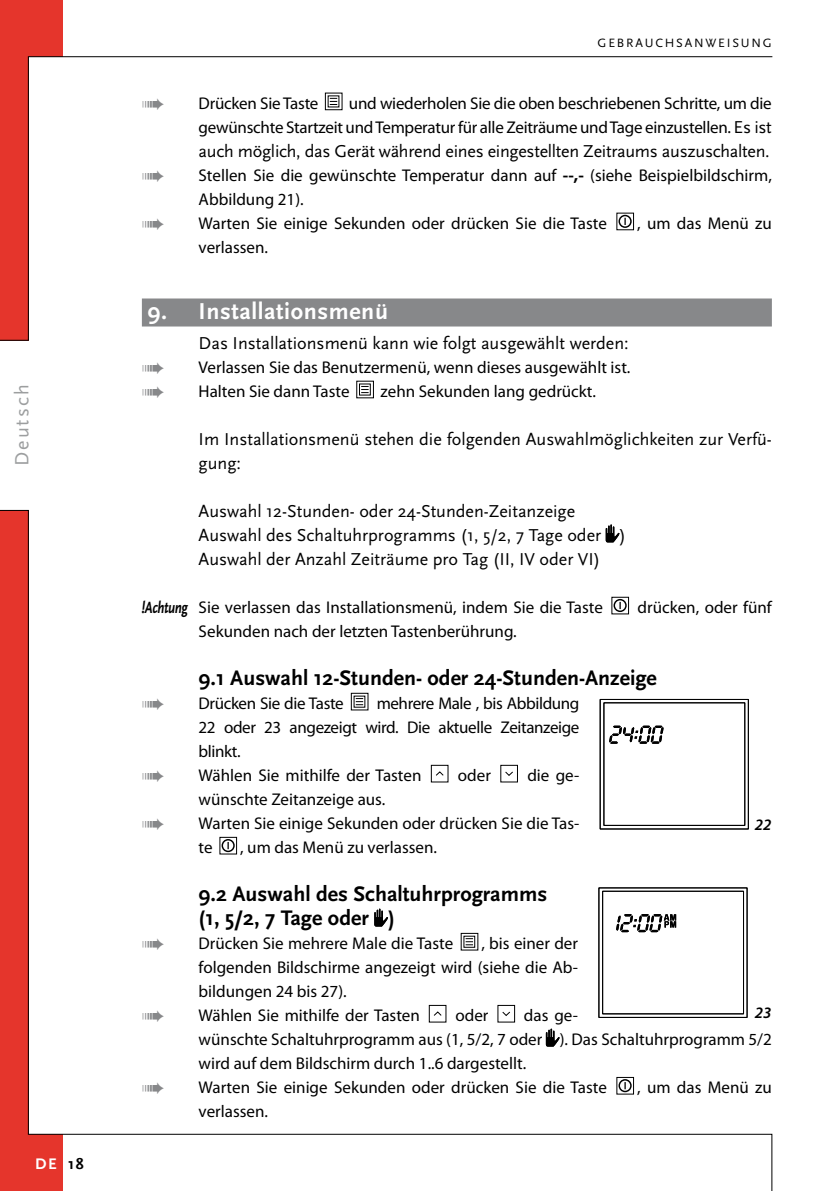
<style>
.page{position:relative;width:840px;height:1191px;background:#fff}
.page>*{position:absolute;margin:0;border:0;box-sizing:border-box;transform-origin:0 0}
.t1{font:700 24px "Scala Sans";letter-spacing:.025em;color:#fff}
.t2{font:700 22px/24px "Scala Sans";color:#000}
.t3{font:20px "Scala Sans";letter-spacing:.105em;color:#9c9e9f}
.t4{font:18px/24px "Scala Sans";color:#000}
.t5{font:17px/24px "Myriad Pro";color:#000}
.t6{font:17px "Myriad Pro";letter-spacing:-.02em;color:#000}
.t7{font:italic 600 16px "Myriad Pro";color:#000}
.t8{font:700 16px "Scala Sans";color:#000}
.t9{font:700 16px "Scala Sans";color:#fff}
.t10{font:12.6px "Scala Sans";letter-spacing:.145em;color:#000}
.s1{font-family:"Scala Sans";font-size:18px}
.s2{font-weight:700}
.s3{font-family:"Scala Sans";font-weight:700;font-style:italic}
</style>
<div class="page">
<svg style="left:0;top:57px;width:29px;height:283px;background:#dc332a"></svg>
<svg style="left:0;top:510px;width:29px;height:624px;background:#dc332a"></svg>
<div style="left:142px;top:298px;width:629px;height:28px;background:#87888a"></div>
<div style="left:325px;top:93px;width:17px;height:17px;border:1px solid #000"></div>
<svg style="left:329px;top:98px;width:8px;height:7px"></svg>
<div style="left:618px;top:215px;width:13px;height:13px;border:1px solid #000;border-radius:50%"></div>
<svg style="left:361px;top:386px;width:7px;height:7px"></svg>
<svg style="left:605px;top:524px;width:14px;height:18px"></svg>
<div style="left:613px;top:599px;width:13px;height:13px;border:1px solid #000;border-radius:50%"></div>
<div style="left:351px;top:693px;width:17px;height:17px;border:1px solid #000"></div>
<svg style="left:355px;top:698px;width:8px;height:7px"></svg>
<div style="left:430px;top:765px;width:18px;height:17px;border:1px solid #000"></div>
<svg style="left:436px;top:771px;width:8px;height:5px"></svg>
<svg style="left:505px;top:771px;width:8px;height:5px"></svg>
<div style="left:219px;top:837px;width:18px;height:17px;border:1px solid #000"></div>
<div style="left:221px;top:839px;width:13px;height:13px;border:1px solid #000;border-radius:50%"></div>
<svg style="left:227px;top:842px;width:2px;height:7px"></svg>
<svg style="left:374px;top:908px;width:14px;height:18px"></svg>
<div style="left:460px;top:933px;width:18px;height:17px;border:1px solid #000"></div>
<svg style="left:465px;top:938px;width:8px;height:7px"></svg>
<div style="left:428px;top:1005px;width:18px;height:17px;border:1px solid #000"></div>
<svg style="left:433px;top:1011px;width:9px;height:5px"></svg>
<svg style="left:502px;top:1011px;width:8px;height:5px"></svg>
<svg style="left:545px;top:1028px;width:14px;height:18px"></svg>
<div style="left:618px;top:1079px;width:13px;height:13px;border:1px solid #000;border-radius:50%"></div>
<svg style="left:609px;top:725px;width:54px;height:18px"></svg>
<div style="left:603px;top:702px;width:141px;height:123px;border:1px solid #000"></div>
<div style="left:599px;top:699px;width:149px;height:130px;border:1px solid #000"></div>
<div style="left:602px;top:891px;width:141px;height:123px;border:1px solid #000"></div>
<div style="left:598px;top:887px;width:148px;height:130px;border:1px solid #000"></div>
<svg style="left:616px;top:914px;width:59px;height:18px"></svg>
<div style="left:0;top:1134px;width:62px;height:57px;background:#e5352c"></div>
<div style="left:0;top:0;width:62px;height:57px;background:#e5352c"></div>
<hr style="left:28px;top:56px;width:743px;height:1px;background:#000">
<svg style="left:28px;top:1133px;width:744px;height:58px"></svg>
<p class="t3" style="left:11px;top:466px;width:83px;rotate:-90deg">Deutsch</p>
<p class="t9" style="left:35px;top:1154px;width:23px">DE</p>
<p class="t8" style="left:68px;top:1154px;width:17px">18</p>
<p class="t10" style="left:597px;top:36px;width:176px">GEBRAUCHSANWEISUNG</p>
<p class="t5" style="left:198px;top:91px;width:574px;text-align:right">und wiederholen Sie die oben beschriebenen Schritte, um die<br>gewünschte Startzeit und Temperatur für alle Zeiträume und Tage einzustellen. <span class="s1">Es ist</span></p>
<p class="t4" style="left:198px;top:140px;width:572px">auch möglich, das Gerät während eines eingestellten Zeitraums auszuschalten.</p>
<p class="t5" style="left:198px;top:163px;width:574px">Stellen Sie die gewünschte Temperatur dann auf <span class="s2">--,-</span> (siehe Beispielbildschirm,<br>Abbildung 21).</p>
<p class="t5" style="left:198px;top:211px;width:409px">Warten Sie einige Sekunden oder drücken Sie die Taste</p>
<p class="t5" style="left:636px;top:211px;width:136px">, um das Menü zu</p>
<p class="t5" style="left:198px;top:235px;width:71px">verlassen.</p>
<p class="t5" style="left:198px;top:91px;width:121px">Drücken Sie Taste</p>
<h1 class="t1" style="left:147px;top:298px;width:242px">9. Installationsmenü</h1>
<p class="t4" style="left:198px;top:332px;width:431px">Das Installationsmenü kann wie folgt ausgewählt werden:</p>
<p class="t5" style="left:198px;top:355px;width:433px">Verlassen Sie das Benutzermenü, wenn dieses ausgewählt ist.</p>
<p class="t5" style="left:198px;top:379px;width:152px">Halten Sie dann Taste</p>
<p class="t5" style="left:380px;top:379px;width:217px">zehn Sekunden lang gedrückt.</p>
<p class="t4" style="left:198px;top:428px;width:574px">Im Installationsmenü stehen die folgenden Auswahlmöglichkeiten zur Verfü&shy;gung:</p>
<p class="t4" style="left:198px;top:500px;width:429px">Auswahl 12-Stunden- oder 24-Stunden-Zeitanzeige<br>Auswahl des Schaltuhrprogramms (1, 5/2, 7 Tage oder )<br>Auswahl der Anzahl Zeiträume pro Tag (II, IV oder VI)</p>
<p class="t5" style="left:142px;top:595px;width:462px"><span class="s3">!Achtung</span> Sie verlassen das Installationsmenü, indem Sie die Taste</p>
<p class="t5" style="left:637px;top:595px;width:136px">drücken, oder fünf</p>
<p class="t5" style="left:198px;top:619px;width:319px">Sekunden nach der letzten Tastenberührung.</p>
<p class="t2" style="left:198px;top:666px;width:459px">9.1 Auswahl 12-Stunden- oder 24-Stunden-Anzeige</p>
<p class="t6" style="left:198px;top:693px;width:146px">Drücken Sie die Taste</p>
<p class="t5" style="left:198px;top:691px;width:382px;text-align:justify;text-indent:178px">mehrere Male , bis Abbildung 22 oder 23 angezeigt wird. Die aktuelle Zeitanzeige blinkt.</p>
<p class="t5" style="left:198px;top:763px;width:224px">Wählen Sie mithilfe der Tasten</p>
<p class="t5" style="left:457px;top:763px;width:34px">oder</p>
<p class="t5" style="left:527px;top:763px;width:54px">die ge-</p>
<p class="t5" style="left:198px;top:787px;width:188px">wünschte Zeitanzeige aus.</p>
<p class="t5" style="left:198px;top:811px;width:382px">Warten Sie einige Sekunden oder drücken Sie die Tas&shy;te</p>
<p class="t7" style="left:754px;top:814px;width:18px">22</p>
<p class="t5" style="left:240px;top:835px;width:198px">, um das Menü zu verlassen.</p>
<p class="t2" style="left:198px;top:882px;width:350px">9.2 Auswahl des Schaltuhrprogramms (1, 5/2, 7 Tage oder )</p>
<p class="t5" style="left:198px;top:931px;width:256px">Drücken Sie mehrere Male die Taste</p>
<p class="t5" style="left:198px;top:931px;width:380px;text-align:justify;text-indent:283px">, bis einer der folgenden Bildschirme angezeigt wird (siehe die Ab&shy;bildungen 24 bis 27).</p>
<p class="t5" style="left:198px;top:1003px;width:222px">Wählen Sie mithilfe der Tasten</p>
<p class="t5" style="left:455px;top:1003px;width:34px">oder</p>
<p class="t7" style="left:754px;top:1002px;width:18px">23</p>
<p class="t5" style="left:198px;top:1003px;width:574px;text-indent:325px">das ge-<br>wünschte Schaltuhrprogramm aus (1, 5/2, 7 oder ). Das Schaltuhrprogramm 5/2 wird auf dem Bildschirm durch 1..6 dargestellt.</p>
<p class="t5" style="left:198px;top:1075px;width:409px">Warten Sie einige Sekunden oder drücken Sie die Taste</p>
<p class="t5" style="left:636px;top:1075px;width:136px">, um das Menü zu</p>
<p class="t5" style="left:198px;top:1099px;width:71px">verlassen.</p>
</div>
